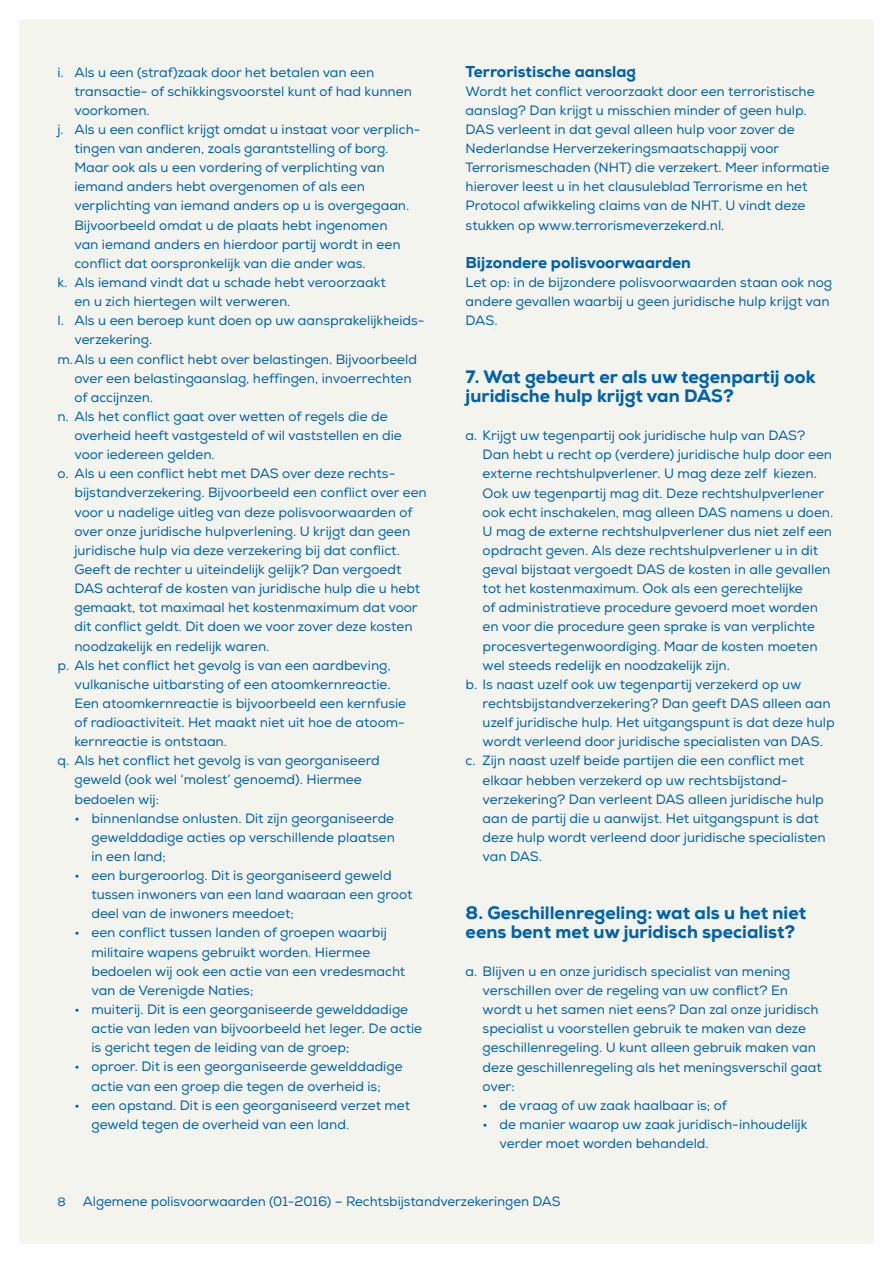
<style>
.page{position:relative;width:893px;height:1263px;background:#fff}
.page>*{position:absolute;margin:0;border:0;box-sizing:border-box;transform-origin:0 0}
.t1{font:800 18px/19.2px "Nexa";color:#0062ac}
.t2{font:800 15.75px "Nexa";color:#0062ac}
.t3{font:13.5px/19.2px "Nexa";color:#0062ac}
.t4{font:12px "Nexa";color:#0062ac}
</style>
<div class="page">
<div style="left:19px;top:19px;width:855px;height:1225px;background:#f4f4ef;border-radius:4px"></div>
<p class="t3" style="left:57px;top:63px;width:318px">i. Als u een (straf)zaak door het betalen van een</p>
<p class="t3" style="left:74px;top:82px;width:339px">transactie- of schikkingsvoorstel kunt of had kunnen</p>
<p class="t3" style="left:74px;top:101px;width:77px">voorkomen.</p>
<p class="t3" style="left:57px;top:120px;width:365px">j. Als u een conflict krijgt omdat u instaat voor verplich-</p>
<p class="t3" style="left:74px;top:139px;width:316px">tingen van anderen, zoals garantstelling of borg.</p>
<p class="t3" style="left:74px;top:158px;width:312px">Maar ook als u een vordering of verplichting van</p>
<p class="t3" style="left:74px;top:177px;width:292px">iemand anders hebt overgenomen of als een</p>
<p class="t3" style="left:74px;top:196px;width:336px">verplichting van iemand anders op u is overgegaan.</p>
<p class="t3" style="left:74px;top:216px;width:315px">Bijvoorbeeld omdat u de plaats hebt ingenomen</p>
<p class="t3" style="left:74px;top:235px;width:328px">van iemand anders en hierdoor partij wordt in een</p>
<p class="t3" style="left:74px;top:254px;width:293px">conflict dat oorspronkelijk van die ander was.</p>
<p class="t3" style="left:57px;top:273px;width:330px">k. Als iemand vindt dat u schade hebt veroorzaakt</p>
<p class="t3" style="left:74px;top:292px;width:218px">en u zich hiertegen wilt verweren.</p>
<p class="t3" style="left:57px;top:311px;width:369px">l. Als u een beroep kunt doen op uw aansprakelijkheids-</p>
<p class="t3" style="left:74px;top:330px;width:79px">verzekering.</p>
<p class="t3" style="left:57px;top:349px;width:361px">m.Als u een conflict hebt over belastingen. Bijvoorbeeld</p>
<p class="t3" style="left:74px;top:369px;width:339px">over een belastingaanslag, heffingen, invoerrechten</p>
<p class="t3" style="left:74px;top:388px;width:80px">of accijnzen.</p>
<p class="t3" style="left:57px;top:407px;width:332px">n. Als het conflict gaat over wetten of regels die de</p>
<p class="t3" style="left:74px;top:426px;width:329px">overheid heeft vastgesteld of wil vaststellen en die</p>
<p class="t3" style="left:74px;top:445px;width:142px">voor iedereen gelden.</p>
<p class="t3" style="left:57px;top:464px;width:338px">o. Als u een conflict hebt met DAS over deze rechts-</p>
<p class="t3" style="left:74px;top:483px;width:354px">bijstandverzekering. Bijvoorbeeld een conflict over een</p>
<p class="t3" style="left:74px;top:502px;width:340px">voor u nadelige uitleg van deze polisvoorwaarden of</p>
<p class="t3" style="left:74px;top:522px;width:337px">over onze juridische hulpverlening. U krijgt dan geen</p>
<p class="t3" style="left:74px;top:541px;width:327px">juridische hulp via deze verzekering bij dat conflict.</p>
<p class="t3" style="left:74px;top:560px;width:328px">Geeft de rechter u uiteindelijk gelijk? Dan vergoedt</p>
<p class="t3" style="left:74px;top:579px;width:347px">DAS achteraf de kosten van juridische hulp die u hebt</p>
<p class="t3" style="left:74px;top:598px;width:345px">gemaakt, tot maximaal het kostenmaximum dat voor</p>
<p class="t3" style="left:74px;top:617px;width:340px">dit conflict geldt. Dit doen we voor zover deze kosten</p>
<p class="t3" style="left:74px;top:636px;width:197px">noodzakelijk en redelijk waren.</p>
<p class="t3" style="left:57px;top:656px;width:335px">p. Als het conflict het gevolg is van een aardbeving,</p>
<p class="t3" style="left:74px;top:675px;width:318px">vulkanische uitbarsting of een atoomkernreactie.</p>
<p class="t3" style="left:74px;top:694px;width:333px">Een atoomkernreactie is bijvoorbeeld een kernfusie</p>
<p class="t3" style="left:74px;top:713px;width:332px">of radioactiviteit. Het maakt niet uit hoe de atoom-</p>
<p class="t3" style="left:74px;top:732px;width:154px">kernreactie is ontstaan.</p>
<p class="t3" style="left:57px;top:751px;width:324px">q. Als het conflict het gevolg is van georganiseerd</p>
<p class="t3" style="left:74px;top:770px;width:289px">geweld (ook wel ‘molest’ genoemd). Hiermee</p>
<p class="t3" style="left:74px;top:789px;width:86px">bedoelen wij:</p>
<p class="t3" style="left:91px;top:809px;width:305px;text-align:justify;text-indent:-17px">• binnenlandse onlusten. Dit zijn georganiseerde gewelddadige acties op verschillende plaatsen in een land;</p>
<p class="t3" style="left:91px;top:866px;width:322px;text-indent:-17px">• een burgeroorlog. Dit is georganiseerd geweld tussen inwoners van een land waaraan een groot deel van de inwoners meedoet;</p>
<p class="t3" style="left:91px;top:923px;width:315px;text-indent:-17px">• een conflict tussen landen of groepen waarbij militaire wapens gebruikt worden. Hiermee bedoelen wij ook een actie van een vredesmacht van de Verenigde Naties;</p>
<p class="t3" style="left:91px;top:1000px;width:332px;text-indent:-17px">• muiterij. Dit is een georganiseerde gewelddadige actie van leden van bijvoorbeeld het leger. De actie is gericht tegen de leiding van de groep;</p>
<p class="t3" style="left:74px;top:1057px;width:330px;text-align:center">• oproer. Dit is een georganiseerde gewelddadige actie van een groep die tegen de overheid is;</p>
<p class="t3" style="left:91px;top:1096px;width:320px;text-indent:-17px">• een opstand. Dit is een georganiseerd verzet met geweld tegen de overheid van een land.</p>
<p class="t2" style="left:466px;top:61px;width:172px">Terroristische aanslag</p>
<p class="t3" style="left:466px;top:82px;width:365px">Wordt het conflict veroorzaakt door een terroristische aanslag? Dan krijgt u misschien minder of geen hulp.<br>DAS verleent in dat geval alleen hulp voor zover de Nederlandse Herverzekeringsmaatschappij voor Terrorismeschaden (NHT) die verzekert. Meer informatie hierover leest u in het clausuleblad Terrorisme en het Protocol afwikkeling claims van de NHT. U vindt deze stukken op www.terrorismeverzekerd.nl.</p>
<p class="t2" style="left:466px;top:252px;width:227px">Bijzondere polisvoorwaarden</p>
<p class="t3" style="left:466px;top:273px;width:368px">Let op: in de bijzondere polisvoorwaarden staan ook nog andere gevallen waarbij u geen juridische hulp krijgt van<br>DAS.</p>
<h1 class="t1" style="left:466px;top:367px;width:351px">7. Wat gebeurt er als uw tegenpartij ook juridische hulp krijgt van DAS?</h1>
<p class="t3" style="left:466px;top:426px;width:341px">a. Krijgt uw tegenpartij ook juridische hulp van DAS?</p>
<p class="t3" style="left:483px;top:445px;width:351px">Dan hebt u recht op (verdere) juridische hulp door een</p>
<p class="t3" style="left:483px;top:464px;width:336px">externe rechtshulpverlener. U mag deze zelf kiezen.</p>
<p class="t3" style="left:483px;top:483px;width:343px">Ook uw tegenpartij mag dit. Deze rechtshulpverlener</p>
<p class="t3" style="left:483px;top:503px;width:352px">ook echt inschakelen, mag alleen DAS namens u doen.</p>
<p class="t3" style="left:483px;top:522px;width:351px">U mag de externe rechtshulpverlener dus niet zelf een</p>
<p class="t3" style="left:483px;top:541px;width:337px">opdracht geven. Als deze rechtshulpverlener u in dit</p>
<p class="t3" style="left:483px;top:560px;width:349px">geval bijstaat vergoedt DAS de kosten in alle gevallen</p>
<p class="t3" style="left:483px;top:579px;width:322px">tot het kostenmaximum. Ook als een gerechtelijke</p>
<p class="t3" style="left:483px;top:598px;width:337px">of administratieve procedure gevoerd moet worden</p>
<p class="t3" style="left:483px;top:617px;width:334px">en voor die procedure geen sprake is van verplichte</p>
<p class="t3" style="left:483px;top:636px;width:336px">procesvertegenwoordiging. Maar de kosten moeten</p>
<p class="t3" style="left:483px;top:656px;width:249px">wel steeds redelijk en noodzakelijk zijn.</p>
<p class="t3" style="left:466px;top:675px;width:337px">b. Is naast uzelf ook uw tegenpartij verzekerd op uw</p>
<p class="t3" style="left:483px;top:694px;width:349px">rechtsbijstandverzekering? Dan geeft DAS alleen aan</p>
<p class="t3" style="left:483px;top:713px;width:354px">uzelf juridische hulp. Het uitgangspunt is dat deze hulp</p>
<p class="t3" style="left:483px;top:732px;width:342px">wordt verleend door juridische specialisten van DAS.</p>
<p class="t3" style="left:466px;top:751px;width:340px">c. Zijn naast uzelf beide partijen die een conflict met</p>
<p class="t3" style="left:483px;top:770px;width:305px">elkaar hebben verzekerd op uw rechtsbijstand-</p>
<p class="t3" style="left:483px;top:790px;width:343px">verzekering? Dan verleent DAS alleen juridische hulp</p>
<p class="t3" style="left:483px;top:809px;width:338px">aan de partij die u aanwijst. Het uitgangspunt is dat</p>
<p class="t3" style="left:483px;top:828px;width:344px">deze hulp wordt verleend door juridische specialisten</p>
<p class="t3" style="left:483px;top:847px;width:61px">van DAS.</p>
<h1 class="t1" style="left:466px;top:903px;width:342px">8. Geschillenregeling: wat als u het niet eens bent met uw juridisch specialist?</h1>
<p class="t3" style="left:483px;top:962px;width:341px;text-indent:-17px">a. Blijven u en onze juridisch specialist van mening verschillen over de regeling van uw conflict? En wordt u het samen niet eens? Dan zal onze juridisch specialist u voorstellen gebruik te maken van deze geschillenregeling. U kunt alleen gebruik maken van deze geschillenregeling als het meningsverschil gaat over:</p>
<p class="t3" style="left:483px;top:1096px;width:246px">• de vraag of uw zaak haalbaar is; of</p>
<p class="t3" style="left:500px;top:1115px;width:309px;text-indent:-17px">• de manier waarop uw zaak juridisch-inhoudelijk verder moet worden behandeld.</p>
<p class="t4" style="left:57px;top:1194px;width:10px">8</p>
<p class="t3" style="left:83px;top:1191px;width:479px">Algemene polisvoorwaarden (01-2016) – Rechtsbijstandverzekeringen DAS</p>
</div>
